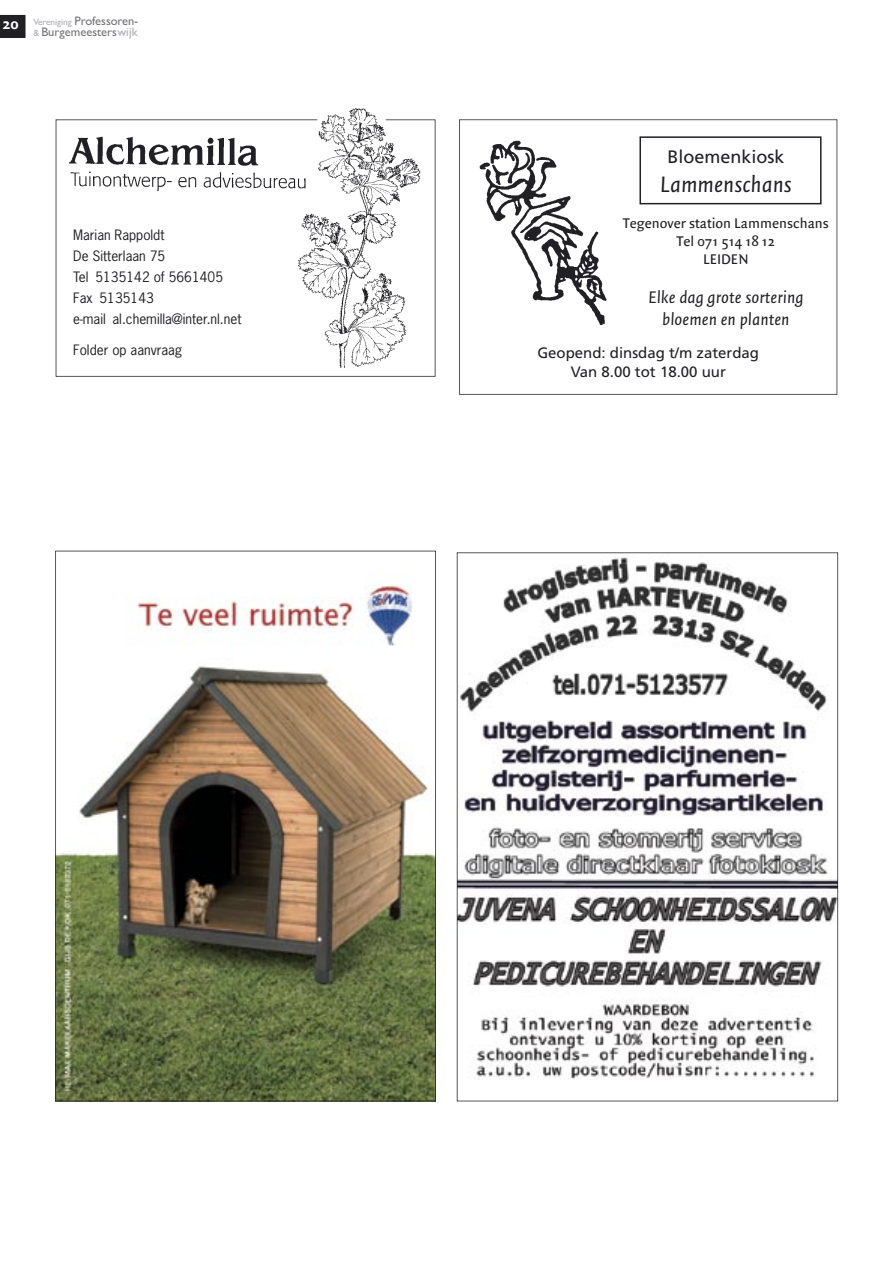
<style>
.page{position:relative;width:893px;height:1263px;background:#fff}
.page>*{position:absolute;margin:0;border:0;box-sizing:border-box;transform-origin:0 0}
.t1{font:italic 24px "Quadraat Sans";color:#212125}
.t2{font:italic 18px/21.6px "Quadraat Sans";color:#212125;text-align:center}
.t3{font:18px "Frutiger";color:#212125}
.t4{font:700 16.5px "Quadraat Sans";color:#fff}
.t5{font:15px/18px "Quadraat Sans";color:#212125;text-align:center}
.t6{font:15px/19.5px "Frutiger";color:#212125;text-align:center}
.t7{font:13.5px/21px "News Gothic Std";color:#212125}
.t8{font:12.45px/10.2px "Gill Sans";color:#747578}
.s1{font-size:9.3px;color:#aeaeb4}
.s2{color:#aeaeb4}
</style>
<div class="page">
<svg style="left:0;top:15px;width:26px;height:23px"></svg>
<img style="left:55px;top:551px;width:381px;height:550px">
<svg style="left:56px;top:119px;width:379px;height:258px"></svg>
<img style="left:69px;top:137px;width:229px;height:54px">
<img style="left:298px;top:108px;width:122px;height:260px">
<svg style="left:459px;top:119px;width:378px;height:276px"></svg>
<img style="left:480px;top:141px;width:126px;height:184px">
<svg style="left:457px;top:552px;width:381px;height:549px"></svg>
<p class="t4" style="left:2px;top:14px;width:18px">20</p>
<p class="t8" style="left:33px;top:16px;width:106px"><span class="s1">Vereniging</span> Professoren-<span class="s1">&amp;</span> Burgemeesters<span class="s2">wijk</span></p>
<p class="t7" style="left:73px;top:224px;width:170px">Marian Rappoldt<br>De Sitterlaan 75<br>Tel 5135142 of 5661405<br>Fax 5135143<br>e-mail al.chemilla@inter.nl.net</p>
<p class="t7" style="left:73px;top:340px;width:111px">Folder op aanvraag</p>
<h2 class="t3" style="left:667px;top:146px;width:119px">Bloemenkiosk</h2>
<h1 class="t1" style="left:660px;top:171px;width:133px">Lammenschans</h1>
<p class="t5" style="left:623px;top:214px;width:208px">Tegenover station Lammenschans<br>Tel 071 514 18 12<br>LEIDEN</p>
<h2 class="t2" style="left:648px;top:288px;width:157px">Elke dag grote sortering bloemen en planten</h2>
<p class="t6" style="left:537px;top:343px;width:223px">Geopend: dinsdag t/m zaterdag<br>Van 8.00 tot 18.00 uur</p>
</div>
